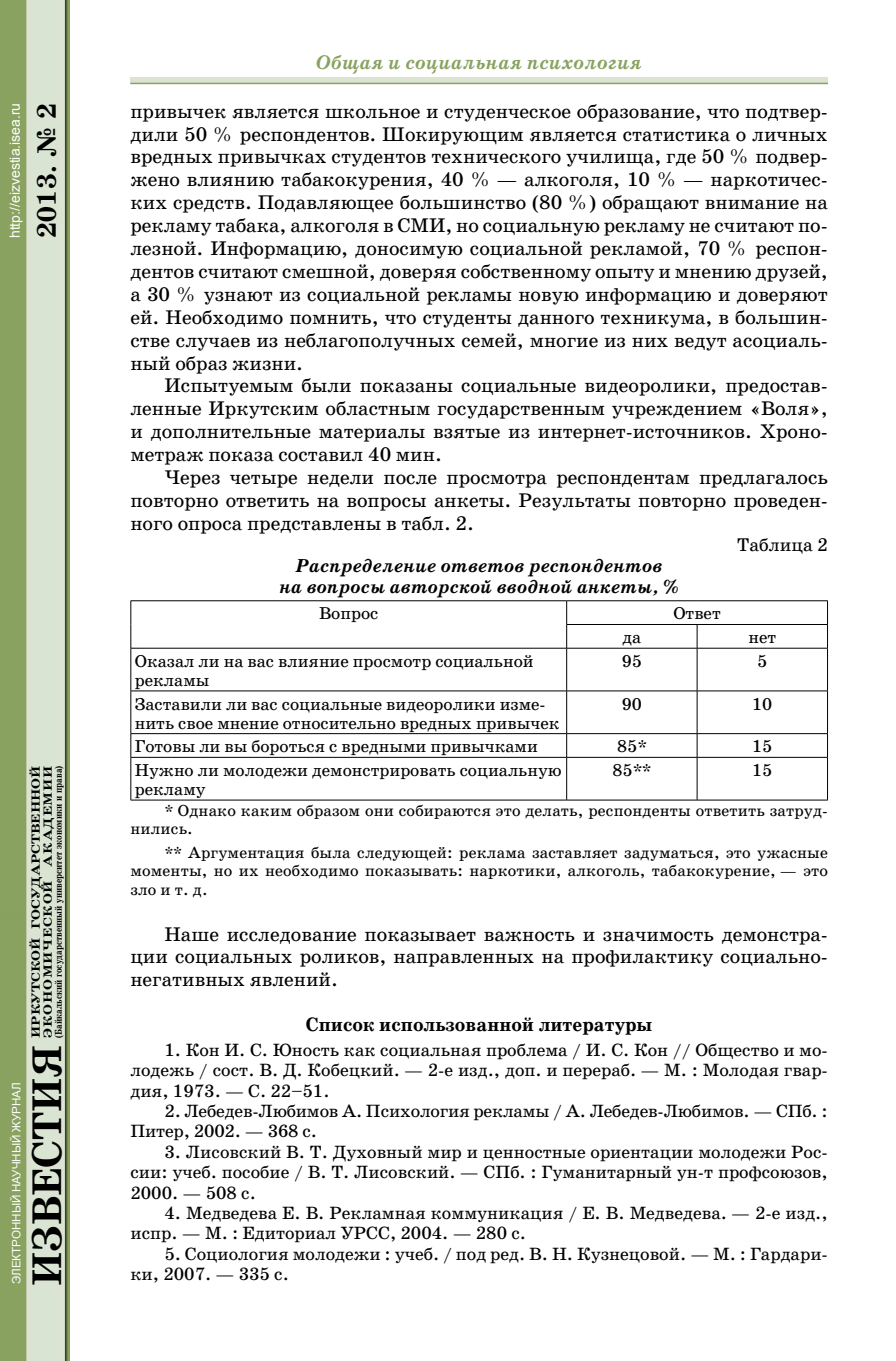
<style>
.page{position:relative;width:896px;height:1361px;background:#fff}
.page>*{position:absolute;margin:0;border:0;box-sizing:border-box;transform-origin:0 0}
.t1{font:700 42px "School Book C";color:#000}
.t2{font:700 27px "School Book C";color:#000}
.t3{font:20px/22.8px "School Book C";color:#000;text-align:justify}
.t4{font:italic 700 20px "School Book C";color:#89a260}
.t5{font:700 19.6px "School Book C";color:#000}
.t6{font:italic 700 19px/21px "School Book C";color:#000;text-align:center}
.t7{font:18.6px "School Book C";color:#000}
.t8{font:18px/20.4px "School Book C";color:#000}
.t9{font:17.4px/19px "School Book C";color:#000}
.t10{font:16.2px/18.2px "School Book C";letter-spacing:.01em;color:#000}
.t11{font:14px "Arial";color:#fff}
.t12{font:700 12px/12px "School Book C";color:#000;scale:1.25 1}
.t13{font:11.6px "Arial";color:#fff}
.t14{font:700 10px "School Book C";color:#000;scale:.85 1}
</style>
<div class="page">
<img style="left:0;top:0;width:70px;height:1361px">
<svg style="left:130px;top:77px;width:698px;height:6px;background:#d6e0cd"></svg>
<hr style="left:130px;top:83px;width:698px;height:1px;background:#89a260">
<hr style="left:131px;top:600px;width:436px;height:1px;background:#000">
<svg style="left:130px;top:601px;width:1px;height:47px"></svg>
<hr style="left:567px;top:600px;width:130px;height:1px;background:#000">
<hr style="left:697px;top:600px;width:131px;height:1px;background:#000">
<hr style="left:566px;top:624px;width:131px;height:1px;background:#000">
<svg style="left:566px;top:601px;width:1px;height:47px"></svg>
<hr style="left:697px;top:624px;width:131px;height:1px;background:#000">
<svg style="left:697px;top:625px;width:1px;height:23px"></svg>
<svg style="left:827px;top:601px;width:1px;height:47px"></svg>
<hr style="left:131px;top:648px;width:436px;height:1px;background:#000">
<hr style="left:130px;top:648px;width:1px;height:42px;background:#000">
<hr style="left:567px;top:648px;width:130px;height:1px;background:#000">
<hr style="left:566px;top:648px;width:1px;height:42px;background:#000">
<hr style="left:697px;top:648px;width:131px;height:1px;background:#000">
<hr style="left:697px;top:648px;width:1px;height:42px;background:#000">
<hr style="left:827px;top:648px;width:1px;height:42px;background:#000">
<hr style="left:131px;top:690px;width:436px;height:1px;background:#000">
<hr style="left:130px;top:691px;width:1px;height:42px;background:#000">
<hr style="left:567px;top:690px;width:130px;height:1px;background:#000">
<hr style="left:566px;top:691px;width:1px;height:42px;background:#000">
<hr style="left:697px;top:690px;width:131px;height:1px;background:#000">
<hr style="left:697px;top:691px;width:1px;height:42px;background:#000">
<hr style="left:827px;top:691px;width:1px;height:42px;background:#000">
<hr style="left:131px;top:733px;width:436px;height:1px;background:#000">
<svg style="left:130px;top:734px;width:1px;height:23px"></svg>
<hr style="left:567px;top:733px;width:130px;height:1px;background:#000">
<svg style="left:566px;top:734px;width:1px;height:23px"></svg>
<hr style="left:697px;top:733px;width:131px;height:1px;background:#000">
<svg style="left:697px;top:734px;width:1px;height:23px"></svg>
<svg style="left:827px;top:734px;width:1px;height:23px"></svg>
<hr style="left:131px;top:757px;width:436px;height:1px;background:#000">
<hr style="left:130px;top:757px;width:1px;height:43px;background:#000">
<hr style="left:567px;top:757px;width:130px;height:1px;background:#000">
<hr style="left:566px;top:757px;width:1px;height:43px;background:#000">
<hr style="left:697px;top:757px;width:131px;height:1px;background:#000">
<hr style="left:697px;top:757px;width:1px;height:43px;background:#000">
<hr style="left:827px;top:757px;width:1px;height:43px;background:#000">
<hr style="left:131px;top:800px;width:436px;height:1px;background:#000">
<hr style="left:567px;top:800px;width:130px;height:1px;background:#000">
<hr style="left:697px;top:800px;width:131px;height:1px;background:#000">
<p class="t11" style="left:6px;top:238px;width:137px;rotate:-90deg">http://eizvestia.isea.ru</p>
<h2 class="t2" style="left:32px;top:238px;width:136px;rotate:-90deg">2013. № 2</h2>
<p class="t13" style="left:9px;top:1284px;width:203px;rotate:-90deg">ЭЛЕКТРОННЫЙ НАУЧНЫЙ ЖУРНАЛ</p>
<p class="t12" style="left:30px;top:1037px;width:219px;rotate:-90deg">ИРКУТСКОЙ ГОСУДАРСТВЕННОЙ<br>ЭКОНОМИЧЕСКОЙ АКАДЕМИИ</p>
<p class="t14" style="left:53px;top:1037px;width:322px;rotate:-90deg">(Байкальский государственный университет экономики и права)</p>
<h1 class="t1" style="left:23px;top:1286px;width:243px;rotate:-90deg">ИЗВЕСТИЯ</h1>
<p class="t4" style="left:316px;top:51px;width:327px">Общая и социальная психология</p>
<p class="t3" style="left:130px;top:100px;width:699px">привычек является школьное и студенческое образование, что подтвер&shy;дили 50 % респондентов. Шокирующим является статистика о личных вредных привычках студентов технического училища, где 50 % подвер&shy;жено влиянию табакокурения, 40 % — алкоголя, 10 % — наркотичес&shy;ких средств. Подавляющее большинство (80 %) обращают внимание на рекламу табака, алкоголя в СМИ, но социальную рекламу не считают по&shy;лезной. Информацию, доносимую социальной рекламой, 70 % респон&shy;дентов считают смешной, доверяя собственному опыту и мнению друзей, а 30 % узнают из социальной рекламы новую информацию и доверяют ей. Необходимо помнить, что студенты данного техникума, в большин&shy;стве случаев из неблагополучных семей, многие из них ведут асоциаль&shy;ный образ жизни.</p>
<p class="t3" style="left:130px;top:374px;width:699px;text-indent:34px">Испытуемым были показаны социальные видеоролики, предостав&shy;ленные Иркутским областным государственным учреждением «Воля», и дополнительные материалы взятые из интернет-источников. Хроно&shy;метраж показа составил 40 мин.</p>
<p class="t3" style="left:130px;top:466px;width:699px;text-indent:34px">Через четыре недели после просмотра респондентам предлагалось повторно ответить на вопросы анкеты. Результаты повторно проведен&shy;ного опроса представлены в табл. 2.</p>
<p class="t7" style="left:737px;top:534px;width:92px">Таблица 2</p>
<p class="t6" style="left:279px;top:555px;width:401px">Распределение ответов респондентов<br>на вопросы авторской вводной анкеты, %</p>
<p class="t9" style="left:319px;top:604px;width:61px">Вопрос</p>
<p class="t9" style="left:673px;top:604px;width:49px">Ответ</p>
<p class="t9" style="left:622px;top:628px;width:20px">да</p>
<p class="t9" style="left:748px;top:628px;width:29px">нет</p>
<p class="t9" style="left:135px;top:651px;width:400px">Оказал ли на вас влияние просмотр социальной рекламы</p>
<p class="t9" style="left:622px;top:651px;width:22px">95</p>
<p class="t9" style="left:757px;top:651px;width:12px">5</p>
<p class="t9" style="left:135px;top:694px;width:426px">Заставили ли вас социальные видеоролики изме&shy;нить свое мнение относительно вредных привычек</p>
<p class="t9" style="left:622px;top:694px;width:22px">90</p>
<p class="t9" style="left:752px;top:694px;width:22px">10</p>
<p class="t9" style="left:135px;top:737px;width:405px">Готовы ли вы бороться с вредными привычками</p>
<p class="t9" style="left:617px;top:737px;width:31px">85*</p>
<p class="t9" style="left:752px;top:737px;width:22px">15</p>
<p class="t9" style="left:135px;top:761px;width:428px">Нужно ли молодежи демонстрировать социальную рекламу</p>
<p class="t9" style="left:612px;top:761px;width:40px">85**</p>
<p class="t9" style="left:752px;top:761px;width:22px">15</p>
<p class="t10" style="left:130px;top:802px;width:699px;text-indent:34px">* Однако каким образом они собираются это делать, респонденты ответить затруд&shy;нились.</p>
<p class="t10" style="left:130px;top:844px;width:699px;text-align:justify;text-indent:34px">** Аргументация была следующей: реклама заставляет задуматься, это ужасные моменты, но их необходимо показывать: наркотики, алкоголь, табакокурение, — это зло и т. д.</p>
<p class="t3" style="left:130px;top:922px;width:699px;text-indent:34px">Наше исследование показывает важность и значимость демонстра&shy;ции социальных роликов, направленных на профилактику социально&shy;негативных явлений.</p>
<p class="t5" style="left:306px;top:1013px;width:348px">Список использованной литературы</p>
<p class="t8" style="left:130px;top:1039px;width:699px;text-align:justify;text-indent:34px">1. Кон И. С. Юность как социальная проблема / И. С. Кон // Общество и мо&shy;лодежь / cост. В. Д. Кобецкий. — 2-е изд., доп. и перераб. — М. : Молодая гвар&shy;дия, 1973. — С. 22–51.</p>
<p class="t8" style="left:130px;top:1101px;width:699px;text-indent:34px">2. Лебедев-Любимов А. Психология рекламы / А. Лебедев-Любимов. — СПб. :<br>Питер, 2002. — 368 с.</p>
<p class="t8" style="left:130px;top:1141px;width:699px;text-align:justify;text-indent:34px">3. Лисовский В. Т. Духовный мир и ценностные ориентации молодежи Рос&shy;сии: учеб. пособие / В. Т. Лисовский. — СПб. : Гуманитарный ун-т профсоюзов, 2000. — 508 с.</p>
<p class="t8" style="left:130px;top:1203px;width:699px;text-indent:34px">4. Медведева Е. В. Рекламная коммуникация / Е. В. Медведева. — 2-е изд., испр. — М. : Едиториал УРСС, 2004. — 280 c.</p>
<p class="t8" style="left:130px;top:1243px;width:699px;text-indent:34px">5. Социология молодежи : учеб. / под ред. В. Н. Кузнецовой. — М. : Гардари&shy;ки, 2007. — 335 c.</p>
</div>
